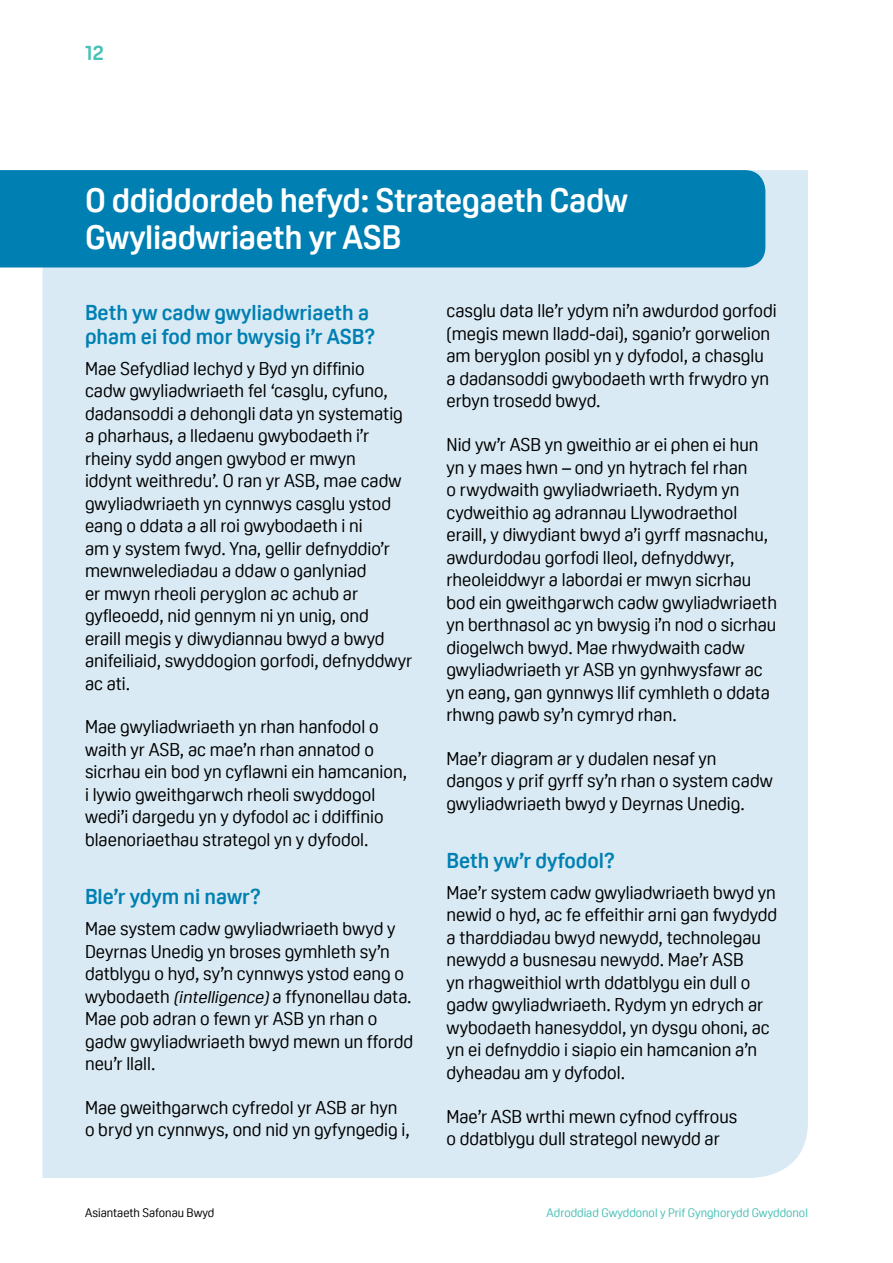
<style>
.page{position:relative;width:893px;height:1263px;background:#fff}
.page>*{position:absolute;margin:0;border:0;box-sizing:border-box;transform-origin:0 0}
.HEAD_1_WHITE{font:700 33px/37.5px "Oscine";letter-spacing:-.01em;color:#fff}
.HEAD_2{font:700 21px/24px "Oscine";color:#0080b2}
.t1{font:700 21px "Oscine";color:#49c0b6}
.BODY_COPY{font:18px/22.5px "Oscine";color:#000}
.t2{font:12px "Oscine";color:#49c0b6}
.t3{font:12px "Oscine";color:#000}
.s1{font-style:italic;font-size:16.65px}
</style>
<div class="page">
<div style="left:43px;top:170px;width:765px;height:1008px;background:#d9eaf4"></div>
<div style="left:0;top:170px;width:765px;height:97px;background:#0080b2"></div>
<p class="t1" style="left:85px;top:40px;width:20px">12</p>
<p class="HEAD_1_WHITE" style="left:85px;top:182px;width:544px">O ddiddordeb hefyd: Strategaeth Cadw<br>Gwyliadwriaeth yr ASB</p>
<p class="HEAD_2" style="left:85px;top:300px;width:292px">Beth yw cadw gwyliadwriaeth a pham ei fod mor bwysig i’r ASB?</p>
<p class="BODY_COPY" style="left:85px;top:357px;width:329px">Mae Sefydliad Iechyd y Byd yn diffinio<br>cadw gwyliadwriaeth fel ‘casglu, cyfuno, dadansoddi a dehongli data yn systematig a pharhaus, a lledaenu gwybodaeth i’r rheiny sydd angen gwybod er mwyn<br>iddynt weithredu’. O ran yr ASB, mae cadw gwyliadwriaeth yn cynnwys casglu ystod eang o ddata a all roi gwybodaeth i ni<br>am y system fwyd. Yna, gellir defnyddio’r mewnwelediadau a ddaw o ganlyniad<br>er mwyn rheoli peryglon ac achub ar gyfleoedd, nid gennym ni yn unig, ond<br>eraill megis y diwydiannau bwyd a bwyd anifeiliaid, swyddogion gorfodi, defnyddwyr ac ati.</p>
<p class="BODY_COPY" style="left:85px;top:716px;width:324px">Mae gwyliadwriaeth yn rhan hanfodol o waith yr ASB, ac mae’n rhan annatod o sicrhau ein bod yn cyflawni ein hamcanion, i lywio gweithgarwch rheoli swyddogol wedi’i dargedu yn y dyfodol ac i ddiffinio blaenoriaethau strategol yn y dyfodol.</p>
<p class="HEAD_2" style="left:85px;top:885px;width:178px">Ble’r ydym ni nawr?</p>
<p class="BODY_COPY" style="left:85px;top:917px;width:330px">Mae system cadw gwyliadwriaeth bwyd y Deyrnas Unedig yn broses gymhleth sy’n datblygu o hyd, sy’n cynnwys ystod eang o wybodaeth <span class="s1">(intelligence)</span>a ffynonellau data.<br>Mae pob adran o fewn yr ASB yn rhan o gadw gwyliadwriaeth bwyd mewn un ffordd neu’r llall.</p>
<p class="BODY_COPY" style="left:85px;top:1096px;width:326px">Mae gweithgarwch cyfredol yr ASB ar hyn o bryd yn cynnwys, ond nid yn gyfyngedig i,</p>
<p class="BODY_COPY" style="left:446px;top:300px;width:332px">casglu data lle’r ydym ni’n awdurdod gorfodi (megis mewn lladd-dai), sganio’r gorwelion am beryglon posibl yn y dyfodol, a chasglu a dadansoddi gwybodaeth wrth frwydro yn erbyn trosedd bwyd.</p>
<p class="BODY_COPY" style="left:446px;top:433px;width:332px">Nid yw’r ASB yn gweithio ar ei phen ei hun yn y maes hwn – ond yn hytrach fel rhan<br>o rwydwaith gwyliadwriaeth. Rydym yn cydweithio ag adrannau Llywodraethol eraill, y diwydiant bwyd a’i gyrff masnachu, awdurdodau gorfodi lleol, defnyddwyr, rheoleiddwyr a labordai er mwyn sicrhau bod ein gweithgarwch cadw gwyliadwriaeth yn berthnasol ac yn bwysig i’n nod o sicrhau diogelwch bwyd. Mae rhwydwaith cadw gwyliadwriaeth yr ASB yn gynhwysfawr ac yn eang, gan gynnwys llif cymhleth o ddata rhwng pawb sy’n cymryd rhan.</p>
<p class="BODY_COPY" style="left:446px;top:747px;width:328px">Mae’r diagram ar y dudalen nesaf yn dangos y prif gyrff sy’n rhan o system cadw gwyliadwriaeth bwyd y Deyrnas Unedig.</p>
<p class="HEAD_2" style="left:446px;top:848px;width:170px">Beth yw’r dyfodol?</p>
<p class="BODY_COPY" style="left:446px;top:881px;width:332px">Mae’r system cadw gwyliadwriaeth bwyd yn newid o hyd, ac fe effeithir arni gan fwydydd a tharddiadau bwyd newydd, technolegau newydd a busnesau newydd. Mae’r ASB<br>yn rhagweithiol wrth ddatblygu ein dull o gadw gwyliadwriaeth. Rydym yn edrych ar wybodaeth hanesyddol, yn dysgu ohoni, ac yn ei defnyddio i siapio ein hamcanion a’n dyheadau am y dyfodol.</p>
<p class="BODY_COPY" style="left:446px;top:1105px;width:292px">Mae’r ASB wrthi mewn cyfnod cyffrous o ddatblygu dull strategol newydd ar</p>
<p class="t3" style="left:85px;top:1206px;width:131px">Asiantaeth Safonau Bwyd</p>
<p class="t2" style="left:547px;top:1206px;width:263px">Adroddiad Gwyddonol y Prif Gynghorydd Gwyddonol</p>
</div>
